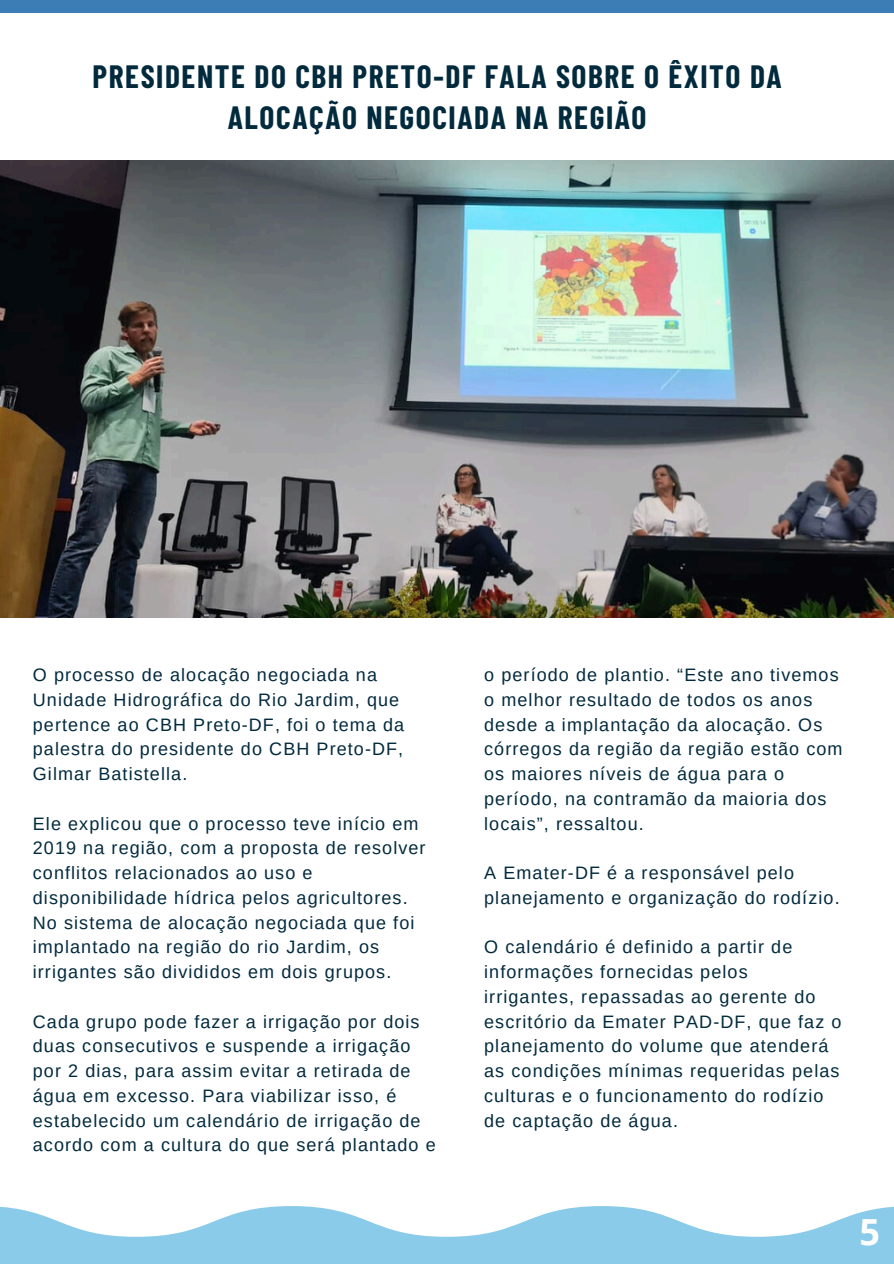
<style>
.page{position:relative;width:894px;height:1264px;background:#fff}
.page>*{position:absolute;margin:0;border:0;box-sizing:border-box;transform-origin:0 0}
.t1{font:700 36px "Open Sans";color:#fff}
.t2{font:700 31.5px/40.5px "Barlow Condensed";letter-spacing:.05em;color:#022a3d;text-align:center}
.t3{font:18px/24.8px "Arimo";letter-spacing:.06em;color:#022a3d}
</style>
<div class="page">
<div style="left:0;top:0;width:893px;height:12px;background:#3b7db4"></div>
<svg style="left:0;top:1206px;width:893px;height:57px;fill:#8acbe9"></svg>
<img style="left:0;top:161px;width:893px;height:456px">
<p class="t2" style="left:93px;top:55px;width:690px">PRESIDENTE DO CBH PRETO-DF FALA SOBRE O ÊXITO DA<br>ALOCAÇÃO NEGOCIADA NA REGIÃO</p>
<p class="t3" style="left:33px;top:662px;width:373px">O processo de alocação negociada na Unidade Hidrográfica do Rio Jardim, que pertence ao CBH Preto-DF, foi o tema da palestra do presidente do CBH Preto-DF, Gilmar Batistella.</p>
<p class="t3" style="left:33px;top:811px;width:394px">Ele explicou que o processo teve início em 2019 na região, com a proposta de resolver conflitos relacionados ao uso e disponibilidade hídrica pelos agricultores.</p>
<p class="t3" style="left:33px;top:910px;width:383px">No sistema de alocação negociada que foi implantado na região do rio Jardim, os irrigantes são divididos em dois grupos.</p>
<p class="t3" style="left:33px;top:1009px;width:404px">Cada grupo pode fazer a irrigação por dois duas consecutivos e suspende a irrigação por 2 dias, para assim evitar a retirada de água em excesso. Para viabilizar isso, é estabelecido um calendário de irrigação de acordo com a cultura do que será plantado e</p>
<p class="t3" style="left:484px;top:662px;width:360px">o período de plantio. “Este ano tivemos o melhor resultado de todos os anos desde a implantação da alocação. Os córregos da região da região estão com os maiores níveis de água para o período, na contramão da maioria dos locais”, ressaltou.</p>
<p class="t3" style="left:484px;top:860px;width:357px">A Emater-DF é a responsável pelo planejamento e organização do rodízio.</p>
<p class="t3" style="left:484px;top:934px;width:359px">O calendário é definido a partir de informações fornecidas pelos irrigantes, repassadas ao gerente do escritório da Emater PAD-DF, que faz o planejamento do volume que atenderá as condições mínimas requeridas pelas culturas e o funcionamento do rodízio de captação de água.</p>
<p class="t1" style="left:859px;top:1206px;width:22px">5</p>
</div>
